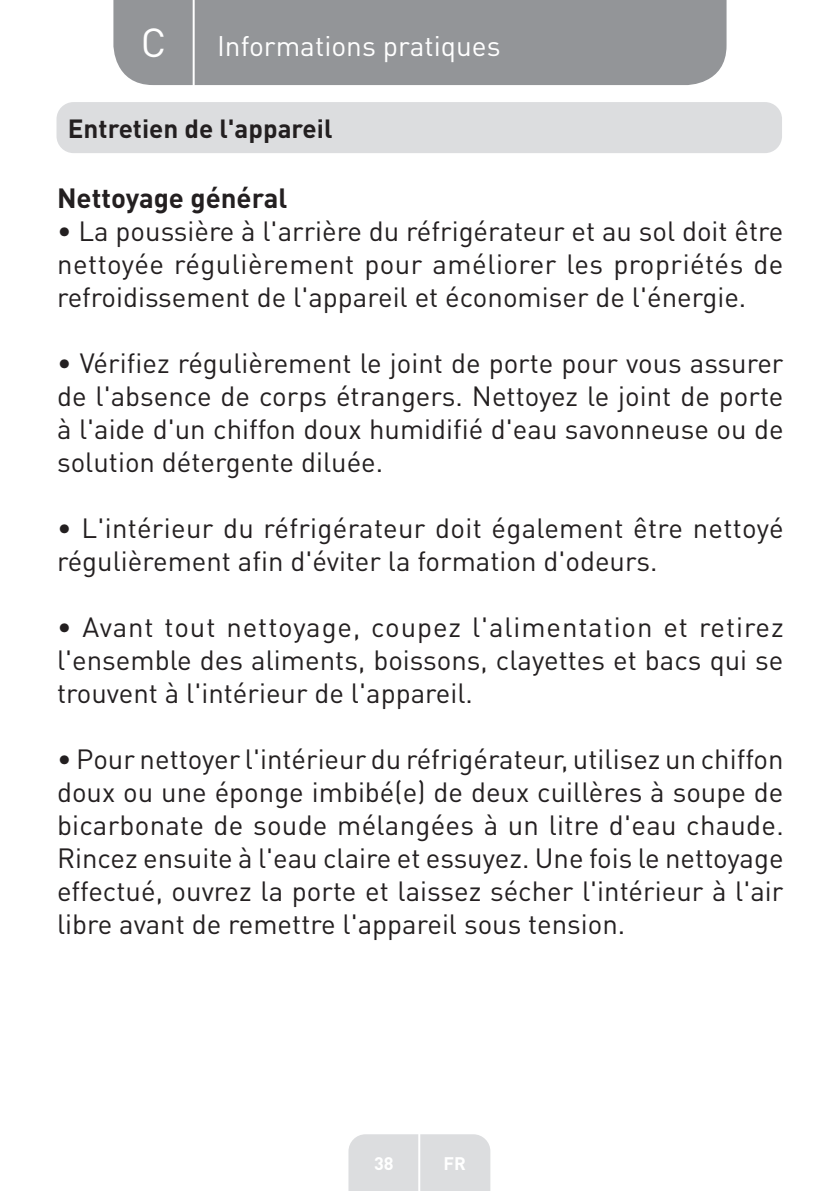
<style>
.page{position:relative;width:840px;height:1191px;background:#fff}
.page>*{position:absolute;margin:0;border:0;box-sizing:border-box;transform-origin:0 0}
.t1{font:40px "DIN Pro";color:#fff}
.t2{font:28px "DIN Pro";color:#fff}
.t3{font:27.6px/33px "DIN Pro";color:#231f20;text-align:justify}
.t4{font:700 27.6px "DIN Pro";color:#231f20}
.t5{font:700 26px "DIN Pro";color:#231f20}
.t6{font:700 18px "DIN Pro";color:#fff}
</style>
<div class="page">
<div style="left:113px;top:0;width:613px;height:85px;background:#939598"></div>
<div style="left:348px;top:1134px;width:142px;height:57px;background:#dcdddf"></div>
<hr style="left:418px;top:1111px;width:2px;height:80px;background:#fff">
<hr style="left:192px;top:0;width:2px;height:88px;background:#fff">
<div style="left:56px;top:102px;width:725px;height:51px;background:#dcdddf;border-radius:17px"></div>
<h1 class="t1" style="left:141px;top:15px;width:27px">C</h1>
<p class="t2" style="left:217px;top:27px;width:285px">Informations pratiques</p>
<p class="t5" style="left:68px;top:110px;width:266px">Entretien de l'appareil</p>
<p class="t4" style="left:57px;top:179px;width:232px">Nettoyage général</p>
<p class="t3" style="left:57px;top:214px;width:727px">• La poussière à l'arrière du réfrigérateur et au sol doit être nettoyée régulièrement pour améliorer les propriétés de refroidissement de l'appareil et économiser de l'énergie.</p>
<p class="t3" style="left:57px;top:346px;width:727px">• Vérifiez régulièrement le joint de porte pour vous assurer de l'absence de corps étrangers. Nettoyez le joint de porte à l'aide d'un chiffon doux humidifié d'eau savonneuse ou de solution détergente diluée.</p>
<p class="t3" style="left:57px;top:511px;width:727px">• L'intérieur du réfrigérateur doit également être nettoyé régulièrement afin d'éviter la formation d'odeurs.</p>
<p class="t3" style="left:57px;top:610px;width:727px">• Avant tout nettoyage, coupez l'alimentation et retirez l'ensemble des aliments, boissons, clayettes et bacs qui se trouvent à l'intérieur de l'appareil.</p>
<p class="t3" style="left:57px;top:742px;width:727px">• Pour nettoyer l'intérieur du réfrigérateur, utilisez un chiffon doux ou une éponge imbibé(e) de deux cuillères à soupe de bicarbonate de soude mélangées à un litre d'eau chaude.<br>Rincez ensuite à l'eau claire et essuyez. Une fois le nettoyage effectué, ouvrez la porte et laissez sécher l'intérieur à l'air libre avant de remettre l'appareil sous tension.</p>
<p class="t6" style="left:374px;top:1150px;width:21px">38</p>
<p class="t6" style="left:443px;top:1150px;width:24px">FR</p>
</div>
